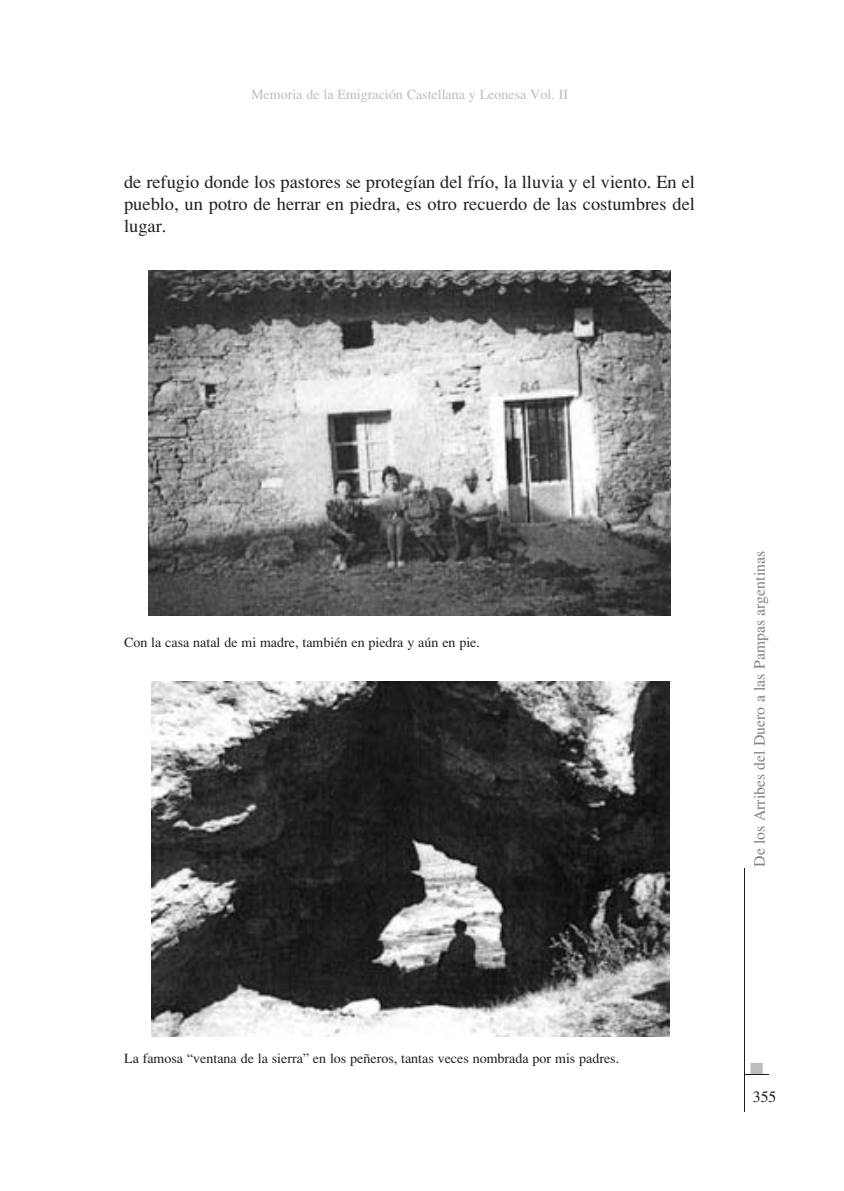
<style>
.page{position:relative;width:844px;height:1191px;background:#fff}
.page>*{position:absolute;margin:0;border:0;box-sizing:border-box;transform-origin:0 0}
.t1{font:18.38px/21.9px "Times";color:#231f20;text-align:justify}
.t2{font:17.5px "Zapf Dingbats ITC";color:#bcbdc0}
.t3{font:15.75px "Times";color:#808285}
.t4{font:15.75px "Times";color:#231f20}
.t5{font:14px "Times";color:#231f20}
.t6{font:14px "Times";color:#bcbdc0}
</style>
<div class="page">
<svg style="left:744px;top:1074px;width:24px;height:1px"></svg>
<hr style="left:743px;top:868px;width:1px;height:243px;background:#231f20">
<img style="left:148px;top:271px;width:522px;height:345px">
<img style="left:151px;top:681px;width:517px;height:355px">
<p class="t6" style="left:251px;top:86px;width:318px">Memoria de la Emigración Castellana y Leonesa Vol. II</p>
<p class="t1" style="left:124px;top:171px;width:572px">de refugio donde los pastores se protegían del frío, la lluvia y el viento. En el pueblo, un potro de herrar en piedra, es otro recuerdo de las costumbres del lugar.</p>
<p class="t5" style="left:124px;top:634px;width:357px">Con la casa natal de mi madre, también en piedra y aún en pie.</p>
<p class="t5" style="left:124px;top:1050px;width:496px">La famosa “ventana de la sierra” en los peñeros, tantas veces nombrada por mis padres.</p>
<p class="t3" style="left:750px;top:866px;width:317px;rotate:-90deg">De los Arribes del Duero a las Pampas argentinas</p>
<p class="t2" style="left:750px;top:1060px;width:15px">■</p>
<p class="t4" style="left:752px;top:1087px;width:25px">355</p>
</div>
